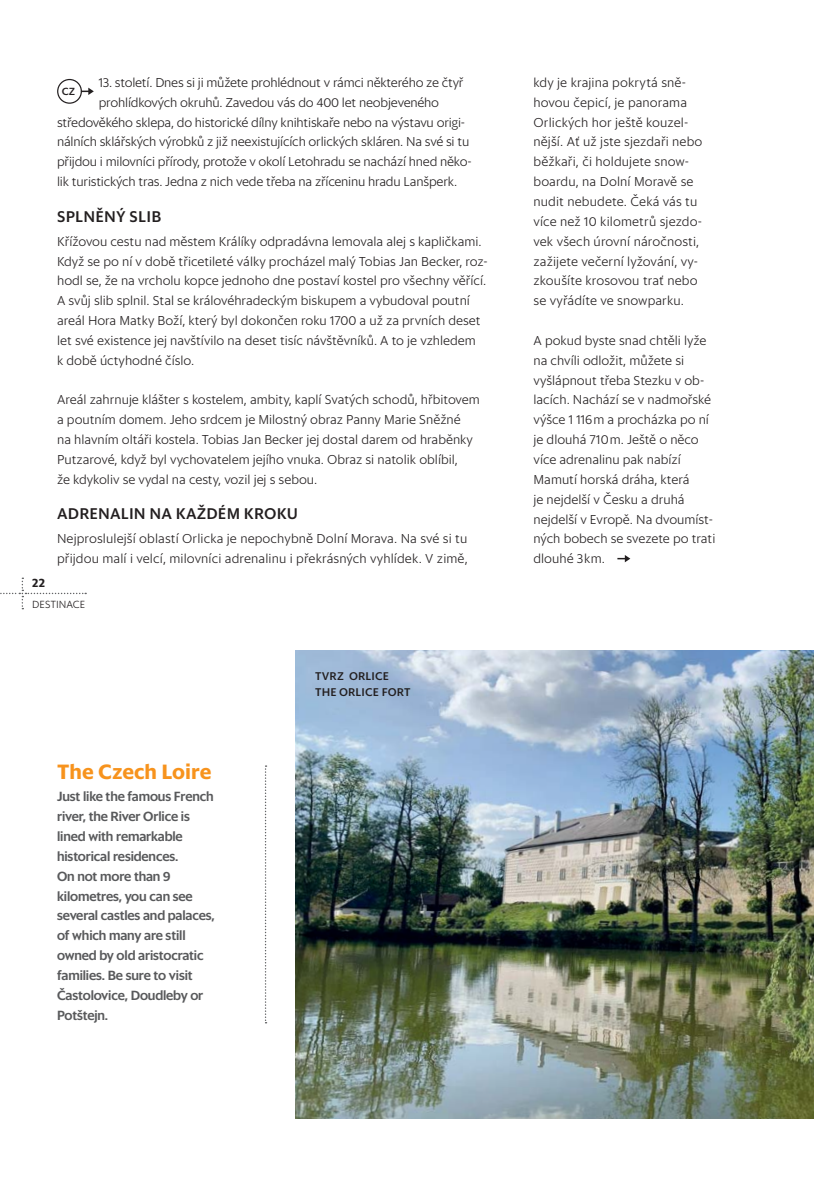
<style>
.page{position:relative;width:814px;height:1186px;background:#fff}
.page>*{position:absolute;margin:0;border:0;box-sizing:border-box;transform-origin:0 0}
.t1{font:700 21px "Sanomat Sans Text";color:#f7931d}
.t2{font:500 15.75px "Sanomat Sans Text";letter-spacing:.005em;color:#231f20}
.t3{font:300 13.12px/19.8px "Sanomat Sans Text";color:#231f20}
.t4{font:500 13.12px/19.8px "Sanomat Sans";letter-spacing:-.01em;color:#58595b}
.t5{font:700 12.25px "Sanomat Sans Text";color:#231f20}
.t6{font:500 11.38px/15.8px "Sanomat Sans Text";letter-spacing:.005em;color:#231f20}
.t7{font:300 10.5px "Sanomat Sans Text";color:#231f20}
.t8{font:500 10.5px "Sanomat Sans Text";color:#231f20}
</style>
<div class="page">
<div style="left:57px;top:79px;width:25px;height:25px;border:1px solid #231f20;border-radius:50%"></div>
<svg style="left:81px;top:88px;width:13px;height:7px"></svg>
<svg style="left:0;top:577px;width:86px;height:32px"></svg>
<img style="left:295px;top:650px;width:519px;height:469px">
<svg style="left:265px;top:765px;width:1px;height:258px"></svg>
<svg style="left:617px;top:555px;width:13px;height:7px"></svg>
<p class="t3" style="left:99px;top:73px;width:366px">13. století. Dnes si ji můžete prohlédnout v rámci některého ze čtyř</p>
<p class="t3" style="left:99px;top:93px;width:342px">prohlídkových okruhů. Zavedou vás do 400 let neobjeveného</p>
<p class="t3" style="left:57px;top:113px;width:409px">středověkého sklepa, do historické dílny knihtiskaře nebo na výstavu origi-</p>
<p class="t3" style="left:57px;top:133px;width:413px">nálních sklářských výrobků z již neexistujících orlických skláren. Na své si tu</p>
<p class="t3" style="left:57px;top:152px;width:416px">přijdou i milovníci přírody, protože v okolí Letohradu se nachází hned něko-</p>
<p class="t3" style="left:57px;top:172px;width:401px">lik turistických tras. Jedna z nich vede třeba na zříceninu hradu Lanšperk.</p>
<p class="t2" style="left:57px;top:209px;width:106px">SPLNĚNÝ SLIB</p>
<p class="t3" style="left:57px;top:232px;width:432px">Křížovou cestu nad městem Králíky odpradávna lemovala alej s kapličkami.<br>Když se po ní v době třicetileté války procházel malý Tobias Jan Becker, roz&shy;hodl se, že na vrcholu kopce jednoho dne postaví kostel pro všechny věřící.<br>A svůj slib splnil. Stal se královéhradeckým biskupem a vybudoval poutní areál Hora Matky Boží, který byl dokončen roku 1700 a už za prvních deset let své existence jej navštívilo na deset tisíc návštěvníků. A to je vzhledem<br>k době úctyhodné číslo.</p>
<p class="t3" style="left:57px;top:391px;width:424px">Areál zahrnuje klášter s kostelem, ambity, kaplí Svatých schodů, hřbitovem a poutním domem. Jeho srdcem je Milostný obraz Panny Marie Sněžné<br>na hlavním oltáři kostela. Tobias Jan Becker jej dostal darem od hraběnky Putzarové, když byl vychovatelem jejího vnuka. Obraz si natolik oblíbil,<br>že kdykoliv se vydal na cesty, vozil jej s sebou.</p>
<p class="t2" style="left:57px;top:506px;width:242px">ADRENALIN NA KAŽDÉM KROKU</p>
<p class="t3" style="left:57px;top:530px;width:412px">Nejproslulejší oblastí Orlicka je nepochybně Dolní Morava. Na své si tu přijdou malí i velcí, milovníci adrenalinu i překrásných vyhlídek. V zimě,</p>
<p class="t8" style="left:62px;top:87px;width:15px">CZ</p>
<p class="t5" style="left:32px;top:576px;width:14px">22</p>
<p class="t7" style="left:32px;top:599px;width:54px">DESTINACE</p>
<h1 class="t1" style="left:57px;top:762px;width:156px">The Czech Loire</h1>
<p class="t4" style="left:57px;top:787px;width:159px">Just like the famous French river, the River Orlice is lined with remarkable historical residences.<br>On not more than 9 kilometres, you can see several castles and palaces, of which many are still owned by old aristocratic families. Be sure to visit<br>Častolovice, Doudleby or<br>Potštejn.</p>
<p class="t6" style="left:315px;top:669px;width:97px">TVRZ ORLICE<br>THE ORLICE FORT</p>
<p class="t3" style="left:533px;top:73px;width:170px">kdy je krajina pokrytá sně&shy;hovou čepicí, je panorama<br>Orlických hor ještě kouzel&shy;nější. Ať už jste sjezdaři nebo běžkaři, či holdujete snow&shy;boardu, na Dolní Moravě se nudit nebudete. Čeká vás tu více než 10 kilometrů sjezdo&shy;vek všech úrovní náročnosti, zažijete večerní lyžování, vy&shy;zkoušíte krosovou trať nebo se vyřádíte ve snowparku.</p>
<p class="t3" style="left:533px;top:331px;width:183px">A pokud byste snad chtěli lyže na chvíli odložit, můžete si vyšlápnout třeba Stezku v ob&shy;lacích. Nachází se v nadmořské výšce 1 116 m a procházka po ní je dlouhá 710 m. Ještě o něco více adrenalinu pak nabízí<br>Mamutí horská dráha, která<br>je nejdelší v Česku a druhá nejdelší v Evropě. Na dvoumíst&shy;ných bobech se svezete po trati dlouhé 3 km.</p>
</div>
